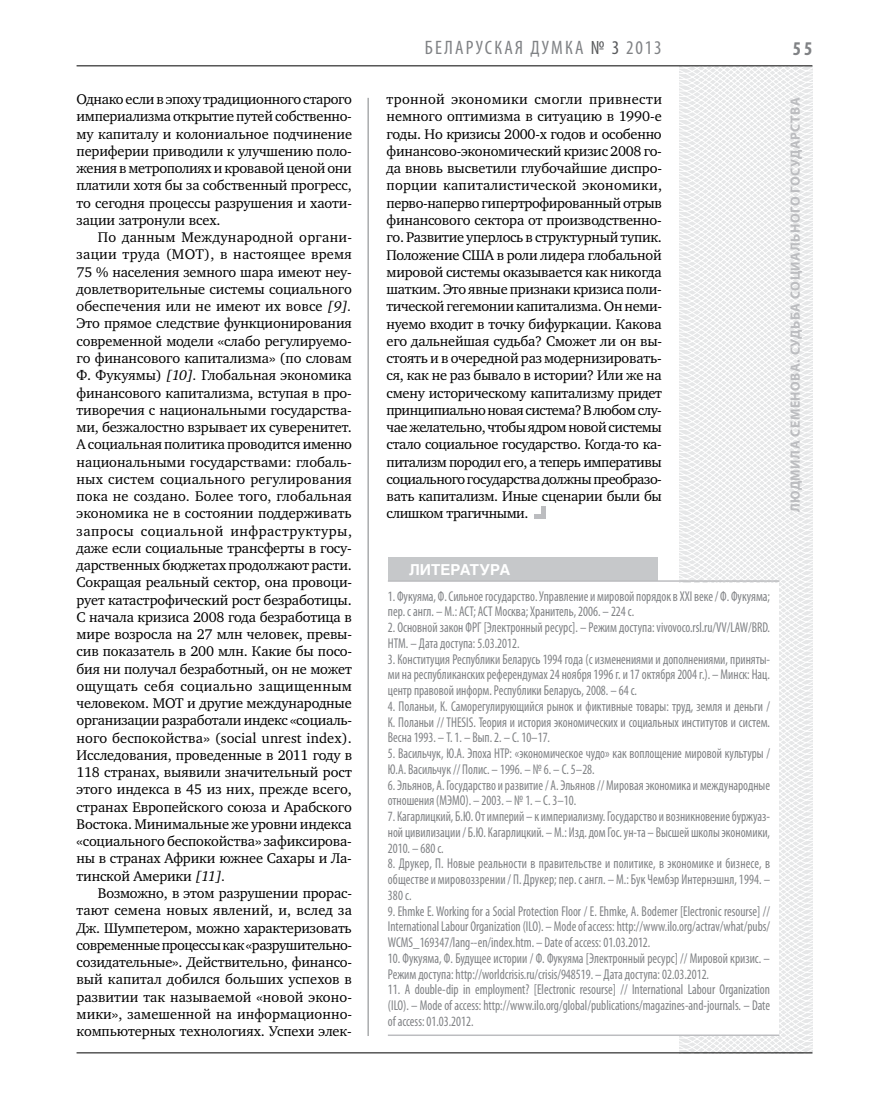
<style>
.page{position:relative;width:872px;height:1106px;background:#fff}
.page>*{position:absolute;margin:0;border:0;box-sizing:border-box;transform-origin:0 0}
.t1{font:condensed 19.5px "Myriad Pro";letter-spacing:.11em;color:#808285}
.t2{font:700 condensed 19.5px "Myriad Pro";color:#808285}
.t3{font:700 15px "Helios";color:#fff}
.t4{font:14.4px/17.2px "Charter C";letter-spacing:-.01em;color:#000;text-align:justify}
.t5{font:condensed 14.25px/15.8px "Myriad Pro";color:#808285;text-align:justify;scale:.9 1}
.t6{font:700 13.5px "Myriad Pro";letter-spacing:.04em;color:#bcbdc0}
.s1{font-style:italic}
.s2{color:#58595b}
</style>
<div class="page">
<hr style="left:368px;top:98px;width:1px;height:938px;background:#808285">
<svg style="left:621px;top:65px;width:192px;height:989px"></svg>
<hr style="left:77px;top:65px;width:735px;height:1px;background:#000">
<hr style="left:77px;top:1052px;width:735px;height:1px;background:#000">
<div style="left:388px;top:557px;width:269px;height:23px;background:#c6c8ca"></div>
<div style="left:387px;top:582px;width:391px;height:452px;background:#fff"></div>
<hr style="left:388px;top:580px;width:391px;height:2px;background:#bcbdc0">
<hr style="left:388px;top:1034px;width:391px;height:2px;background:#bcbdc0">
<div style="left:541px;top:506px;width:5px;height:12px;background:#bcbdc0"></div>
<hr style="left:534px;top:514px;width:12px;height:4px;background:#bcbdc0">
<p class="t4" style="left:77px;top:91px;width:277px">Однако если в эпоху традиционного старого империализма открытие путей собственно&shy;му капиталу и колониальное подчинение периферии приводили к улучшению поло&shy;жения в метрополиях и кровавой ценой они платили хотя бы за собственный прогресс, то сегодня процессы разрушения и хаоти&shy;зации затронули всех.</p>
<p class="t4" style="left:77px;top:229px;width:277px;text-indent:21px">По данным Международной органи&shy;зации труда (МОТ), в настоящее время 75 % населения земного шара имеют неу&shy;довлетворительные системы социального обеспечения или не имеют их вовсе <span class="s1">[9].<br></span>Это прямое следствие функционирования современной модели «слабо регулируемо&shy;го финансового капитализма» (по словам Ф. Фукуямы) <span class="s1">[10].</span> Глобальная экономика финансового капитализма, вступая в про&shy;тиворечия с национальными государства&shy;ми, безжалостно взрывает их суверенитет.<br>А социальная политика проводится именно национальными государствами: глобаль&shy;ных систем социального регулирования пока не создано. Более того, глобальная экономика не в состоянии поддерживать запросы социальной инфраструктуры, даже если социальные трансферты в госу&shy;дарственных бюджетах продолжают расти.<br>Сокращая реальный сектор, она провоци&shy;рует катастрофический рост безработицы.<br>С начала кризиса 2008 года безработица в мире возросла на 27 млн человек, превы&shy;сив показатель в 200 млн. Какие бы посо&shy;бия ни получал безработный, он не может ощущать себя социально защищенным человеком. МОТ и другие международные организации разработали индекс «социаль&shy;ного беспокойства» (social unrest index).<br>Исследования, проведенные в 2011 году в 118 странах, выявили значительный рост этого индекса в 45 из них, прежде всего, странах Европейского союза и Арабского Востока. Минимальные же уровни индекса «социального беспокойства» зафиксирова&shy;ны в странах Африки южнее Сахары и Ла&shy;тинской Америки <span class="s1">[11].</span></p>
<p class="t4" style="left:77px;top:884px;width:277px;text-indent:21px">Возможно, в этом разрушении прорас&shy;тают семена новых явлений, и, вслед за Дж. Шумпетером, можно характеризовать современные процессы как «разрушительно&shy;созидательные». Действительно, финансо&shy;вый капитал добился больших успехов в развитии так называемой «новой эконо&shy;мики», замешенной на информационно&shy;компьютерных технологиях. Успехи элек-</p>
<h1 class="t1" style="left:425px;top:36px;width:238px">БЕЛАРУСКАЯ ДУМКА <span class="s2">№ 3</span> 2013</h1>
<h1 class="t2" style="left:793px;top:37px;width:21px">55</h1>
<p class="t4" style="left:386px;top:91px;width:277px">тронной экономики смогли привнести немного оптимизма в ситуацию в 1990-е годы. Но кризисы 2000-х годов и особенно финансово-экономический кризис 2008 го&shy;да вновь высветили глубочайшие диспро&shy;порции капиталистической экономики, перво-наперво гипертрофированный отрыв финансового сектора от производственно&shy;го. Развитие уперлось в структурный тупик.<br>Положение США в роли лидера глобальной мировой системы оказывается как никогда шатким. Это явные признаки кризиса поли&shy;тической гегемонии капитализма. Он неми&shy;нуемо входит в точку бифуркации. Какова его дальнейшая судьба? Сможет ли он вы&shy;стоять и в очередной раз модернизировать&shy;ся, как не раз бывало в истории? Или же на смену историческому капитализму придет принципиально новая система? В любом слу&shy;чае желательно, чтобы ядром новой системы стало социальное государство. Когда-то ка&shy;питализм породил его, а теперь императивы социального государства должны преобразо&shy;вать капитализм. Иные сценарии были бы слишком трагичными.</p>
<p class="t3" style="left:409px;top:560px;width:103px">литература</p>
<p class="t5" style="left:388px;top:588px;width:426px">1. Фукуяма, Ф. Сильное государство. Управление и мировой порядок в ХХI веке / Ф. Фукуяма; пер. с англ. – М.: АСТ; АСТ Москва; Хранитель, 2006. – 224 с.</p>
<p class="t5" style="left:388px;top:619px;width:426px">2. Основной закон ФРГ [Электронный ресурс]. – Режим доступа: vivovoco.rsl.ru/VV/LAW/BRD.<br>HTM. – Дата доступа: 5.03.2012.</p>
<p class="t5" style="left:388px;top:651px;width:426px">3. Конституция Республики Беларусь 1994 года (с изменениями и дополнениями, приняты&shy;ми на республиканских референдумах 24 ноября 1996г. и 17 октября 2004 г.). – Минск: Нац. центр правовой информ. Республики Беларусь, 2008. – 64 с.</p>
<p class="t5" style="left:388px;top:698px;width:426px">4. Поланьи, К. Саморегулирующийся рынок и фиктивные товары: труд, земля и деньги / К. Поланьи // THESIS. Теория и история экономических и социальных институтов и систем.<br>Весна 1993. – Т. 1. – Вып. 2. – С. 10–17.</p>
<p class="t5" style="left:388px;top:745px;width:426px">5. Васильчук, Ю.А. Эпоха НТР: «экономическое чудо» как воплощение мировой культуры /<br>Ю.А. Васильчук // Полис. – 1996. – № 6. – С. 5–28.</p>
<p class="t5" style="left:388px;top:777px;width:426px">6. Эльянов, А. Государство и развитие / А. Эльянов // Мировая экономика и международные отношения (МЭМО). – 2003. – № 1. – С. 3–10.</p>
<p class="t5" style="left:388px;top:808px;width:426px">7. Кагарлицкий, Б.Ю. От империй – к империализму. Государство и возникновение буржуаз&shy;ной цивилизации / Б.Ю. Кагарлицкий. – М.: Изд. дом Гос. ун-та – Высшей школы экономики, 2010. – 680 с.</p>
<p class="t5" style="left:388px;top:855px;width:426px">8. Друкер, П. Новые реальности в правительстве и политике, в экономике и бизнесе, в обществе и мировоззрении / П. Друкер; пер. с англ. – М.: Бук Чембэр Интернэшнл, 1994. – 380 с.</p>
<p class="t5" style="left:388px;top:902px;width:426px">9. Ehmke E. Working for a Social Protection Floor / E. Ehmke, A. Bodemer [Electronic resourse] // International Labour Organization (ILO). – Mode of access: http://www.ilo.org/actrav/what/pubs/ WCMS_169347/lang--en/index.htm. – Date of access: 01.03.2012.</p>
<p class="t5" style="left:388px;top:950px;width:426px">10. Фукуяма, Ф. Будущее истории / Ф. Фукуяма [Электронный ресурс] // Мировой кризис. –<br>Режим доступа: http://worldcrisis.ru/crisis/948519. – Дата доступа: 02.03.2012.</p>
<p class="t5" style="left:388px;top:981px;width:426px">11. A double-dip in employment? [Electronic resourse] // International Labour Organization (ILO). – Mode of access: http://www.ilo.org/global/publications/magazines-and-journals. – Date of access: 01.03.2012.</p>
<p class="t6" style="left:786px;top:512px;width:416px;rotate:-90deg">Людмила Семенова. Судьба социального государства</p>
</div>
